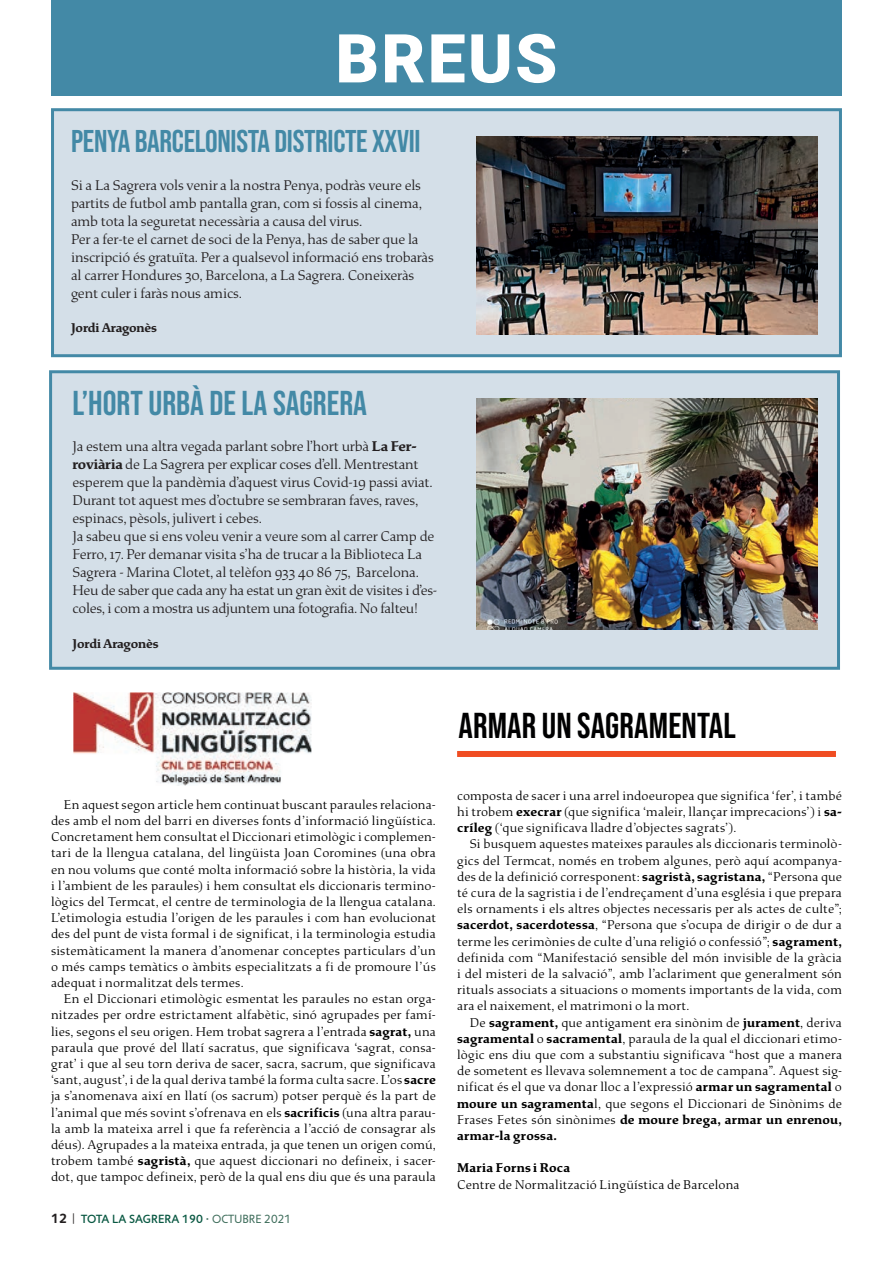
<style>
.page{position:relative;width:893px;height:1263px;background:#fff}
.page>*{position:absolute;margin:0;border:0;box-sizing:border-box;transform-origin:0 0}
.t1{font:900 67.5px "Roboto";letter-spacing:.035em;color:#fff}
.t2{font:36px "Bebas Neue";letter-spacing:.005em;color:#000001}
.t3{font:34.5px "Bebas Neue";color:#4389a6}
.t4{font:31.5px "Bebas Neue";letter-spacing:-.01em;color:#4389a6}
.t5{font:300 15px/18px "Study";letter-spacing:-.01em;color:#231f20}
.t6{font:300 13.5px/16.2px "Study";letter-spacing:.015em;color:#000;text-align:justify}
.t7{font:700 13.5px "Study";letter-spacing:-.01em;color:#231f20}
.t8{font:700 13.5px "Study";letter-spacing:.02em;color:#000}
.t9{font:500 12px "Jigsaw";letter-spacing:.01em;color:#095842}
.s1{font-weight:700}
.s2{font-weight:700;font-size:13.5px;color:#231f20}
.s3{font-weight:300;font-size:12.75px;color:#231f20}
.s4{font-weight:700;color:#3e6d5b}
.s5{font-weight:400;color:#3e6d5b}
</style>
<div class="page">
<div style="left:51px;top:0;width:791px;height:95px;background:#4389a6"></div>
<div style="left:51px;top:108px;width:791px;height:249px;background:#d4dfe8;border:3px solid #4389a6"></div>
<div style="left:49px;top:370px;width:791px;height:300px;background:#d4dfe8;border:3px solid #4389a6"></div>
<img style="left:477px;top:398px;width:340px;height:232px">
<img style="left:477px;top:137px;width:340px;height:197px">
<img style="left:73px;top:692px;width:239px;height:94px">
<div style="left:457px;top:751px;width:379px;height:6px;background:#f04d22"></div>
<h1 class="t1" style="left:335px;top:11px;width:223px">BREUS</h1>
<h3 class="t4" style="left:71px;top:124px;width:351px">PENYA BARCELONISTA DISTRICTE XXVII</h3>
<p class="t5" style="left:71px;top:177px;width:364px">Si a La Sagrera vols venir a la nostra Penya, podràs veure els partits de futbol amb pantalla gran, com si fossis al cinema, amb tota la seguretat necessària a causa del virus.<br>Per a fer-te el carnet de soci de la Penya, has de saber que la inscripció és gratuïta. Per a qualsevol informació ens trobaràs al carrer Hondures 30, Barcelona, a La Sagrera. Coneixeràs gent culer i faràs nous amics.</p>
<p class="t7" style="left:71px;top:320px;width:87px">Jordi Aragonès</p>
<h3 class="t3" style="left:72px;top:384px;width:296px">L’HORT URBÀ DE LA SAGRERA</h3>
<p class="t5" style="left:72px;top:438px;width:366px">Ja estem una altra vegada parlant sobre l’hort urbà <span class="s1">La Fer&shy;roviària</span> de La Sagrera per explicar coses d’ell. Mentrestant esperem que la pandèmia d’aquest virus Covid-19 passi aviat.<br>Durant tot aquest mes d’octubre se sembraran faves, raves, espinacs, pèsols, julivert i cebes.<br>Ja sabeu que si ens voleu venir a veure som al carrer Camp de Ferro, 17. Per demanar visita s’ha de trucar a la Biblioteca La Sagrera - Marina Clotet, al telèfon 933 40 86 75, Barcelona.<br>Heu de saber que cada any ha estat un gran èxit de visites i d’es&shy;coles, i com a mostra us adjuntem una fotografia. No falteu!</p>
<p class="t7" style="left:72px;top:635px;width:87px">Jordi Aragonès</p>
<p class="t6" style="left:51px;top:796px;width:386px;text-indent:13px">En aquest segon article hem continuat buscant paraules relaciona&shy;des amb el nom del barri en diverses fonts d’informació lingüística.<br>Concretament hem consultat el Diccionari etimològic i complemen&shy;tari de la llengua catalana, del lingüista Joan Coromines (una obra en nou volums que conté molta informació sobre la història, la vida i l’ambient de les paraules) i hem consultat els diccionaris termino&shy;lògics del Termcat, el centre de terminologia de la llengua catalana.<br>L’etimologia estudia l’origen de les paraules i com han evolucionat des del punt de vista formal i de significat, i la terminologia estudia sistemàticament la manera d’anomenar conceptes particulars d’un o més camps temàtics o àmbits especialitzats a fi de promoure l’ús adequat i normalitzat dels termes.</p>
<p class="t6" style="left:51px;top:991px;width:386px;text-indent:13px">En el Diccionari etimològic esmentat les paraules no estan orga&shy;nitzades per ordre estrictament alfabètic, sinó agrupades per famí&shy;lies, segons el seu origen. Hem trobat sagrera a l’entrada <span class="s1">sagrat,</span> una paraula que prové del llatí sacratus, que significava ‘sagrat, consa&shy;grat’ i que al seu torn deriva de sacer, sacra, sacrum, que significava ‘sant, august’, i de la qual deriva també la forma culta sacre. L’os <span class="s1">sacre </span>ja s’anomenava així en llatí (os sacrum) potser perquè és la part de l’animal que més sovint s’ofrenava en els <span class="s1">sacrificis</span> (una altra parau&shy;la amb la mateixa arrel i que fa referència a l’acció de consagrar als déus). Agrupades a la mateixa entrada, ja que tenen un origen comú, trobem també <span class="s1">sagristà,</span> que aquest diccionari no defineix, i sacer&shy;dot, que tampoc defineix, però de la qual ens diu que és una paraula</p>
<p class="t9" style="left:51px;top:1212px;width:242px"><span class="s2">12</span> <span class="s3">|</span> TOTA LA SAGRERA 190 <span class="s4">·</span> <span class="s5">OCTUBRE 2021</span></p>
<h2 class="t2" style="left:458px;top:705px;width:279px">ARMAR UN SAGRAMENTAL</h2>
<p class="t6" style="left:457px;top:787px;width:386px">composta de sacer i una arrel indoeuropea que significa ‘fer’, i també hi trobem <span class="s1">execrar</span> (que significa ‘maleir, llançar imprecacions’) i <span class="s1">sa&shy;críleg</span> (‘que significava lladre d’objectes sagrats’).</p>
<p class="t6" style="left:457px;top:836px;width:386px;text-indent:13px">Si busquem aquestes mateixes paraules als diccionaris terminolò&shy;gics del Termcat, només en trobem algunes, però aquí acompanya&shy;des de la definició corresponent: <span class="s1">sagristà, sagristana,</span> “Persona que té cura de la sagristia i de l’endreçament d’una església i que prepara els ornaments i els altres objectes necessaris per als actes de culte”; <span class="s1">sacerdot, sacerdotessa</span>, “Persona que s’ocupa de dirigir o de dur a terme les cerimònies de culte d’una religió o confessió”; <span class="s1">sagrament, </span>definida com “Manifestació sensible del món invisible de la gràcia i del misteri de la salvació”, amb l’aclariment que generalment són rituals associats a situacions o moments importants de la vida, com ara el naixement, el matrimoni o la mort.</p>
<p class="t6" style="left:457px;top:1014px;width:386px;text-indent:13px">De <span class="s1">sagrament,</span> que antigament era sinònim de <span class="s1">jurament</span>, deriva <span class="s1">sagramental</span> o <span class="s1">sacramental</span>, paraula de la qual el diccionari etimo&shy;lògic ens diu que com a substantiu significava “host que a manera de sometent es llevava solemnement a toc de campana”. Aquest sig&shy;nificat és el que va donar lloc a l’expressió <span class="s1">armar un sagramental</span> o <span class="s1">moure un sagramenta</span>l, que segons el Diccionari de Sinònims de Frases Fetes són sinònimes <span class="s1">de moure brega, armar un enrenou, armar-la grossa.</span></p>
<p class="t8" style="left:457px;top:1160px;width:115px">Maria Forns i Roca</p>
<p class="t6" style="left:457px;top:1176px;width:284px">Centre de Normalització Lingüística de Barcelona</p>
</div>
